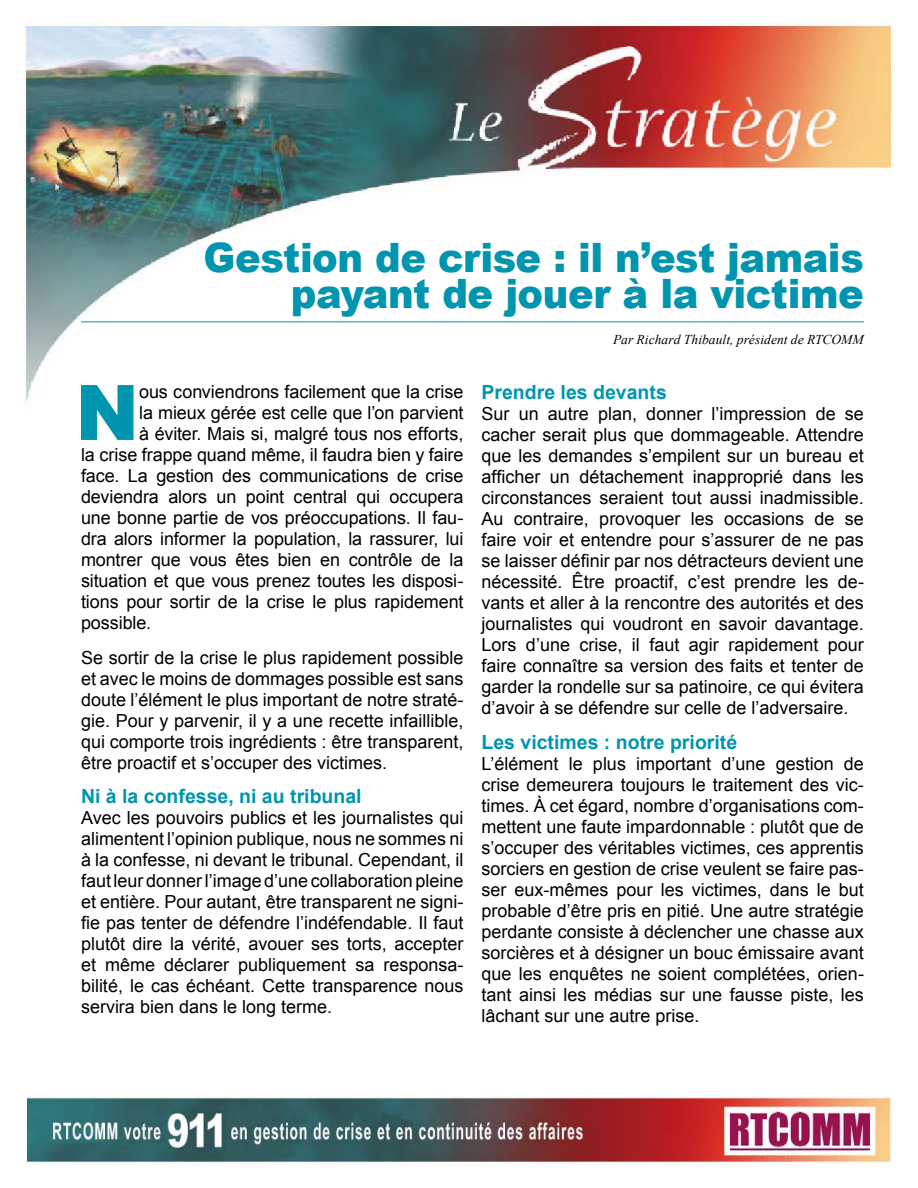
<style>
.page{position:relative;width:918px;height:1188px;background:#fff}
.page>*{position:absolute;margin:0;border:0;box-sizing:border-box;transform-origin:0 0}
.t1{font:900 76.65px "Arial";color:#0095af}
.t2{font:900 40.5px/36px "Arial";letter-spacing:-.01em;color:#0095af;text-align:right;scale:.95 1}
.t3{font:700 19.5px "Arial";color:#0095af}
.t4{font:18px/21px "Arial";letter-spacing:-.005em;color:#000;text-align:justify}
.t5{font:italic 13.5px "Times New Roman";letter-spacing:.005em;color:#000}
</style>
<div class="page">
<img style="left:27px;top:1098px;width:864px;height:66px">
<img style="left:24px;top:22px;width:867px;height:379px">
<img style="left:730px;top:1112px;width:139px;height:38px">
<hr style="left:81px;top:321px;width:783px;height:1px;background:#0095af">
<h2 class="t2" style="left:203px;top:238px;width:697px">Gestion de crise : il n’est jamais payant de jouer à la victime</h2>
<p class="t5" style="left:613px;top:330px;width:252px">Par Richard Thibault, président de RTCOMM</p>
<h1 class="t1" style="left:75px;top:357px;width:65px">N</h1>
<p class="t4" style="left:139px;top:381px;width:326px">ous conviendrons facilement que la crise</p>
<p class="t4" style="left:139px;top:402px;width:326px">la mieux gérée est celle que l’on parvient</p>
<p class="t4" style="left:139px;top:423px;width:326px">à éviter. Mais si, malgré tous nos efforts,</p>
<p class="t4" style="left:81px;top:444px;width:384px">la crise frappe quand même, il faudra bien y faire</p>
<p class="t4" style="left:81px;top:465px;width:384px">face. La gestion des communications de crise</p>
<p class="t4" style="left:81px;top:486px;width:384px">deviendra alors un point central qui occupera</p>
<p class="t4" style="left:81px;top:507px;width:384px">une bonne partie de vos préoccupations. Il fau-</p>
<p class="t4" style="left:81px;top:528px;width:384px">dra alors informer la population, la rassurer, lui</p>
<p class="t4" style="left:81px;top:549px;width:384px">montrer que vous êtes bien en contrôle de la</p>
<p class="t4" style="left:81px;top:570px;width:384px">situation et que vous prenez toutes les disposi-</p>
<p class="t4" style="left:81px;top:591px;width:384px">tions pour sortir de la crise le plus rapidement</p>
<p class="t4" style="left:81px;top:612px;width:72px">possible.</p>
<p class="t4" style="left:81px;top:647px;width:384px">Se sortir de la crise le plus rapidement possible et avec le moins de dommages possible est sans doute l’élément le plus important de notre straté&shy;gie. Pour y parvenir, il y a une recette infaillible, qui comporte trois ingrédients : être transparent, être proactif et s’occuper des victimes.</p>
<p class="t3" style="left:81px;top:783px;width:282px">Ni à la confesse, ni au tribunal</p>
<p class="t4" style="left:81px;top:807px;width:384px">Avec les pouvoirs publics et les journalistes qui alimentent l’opinion publique, nous ne sommes ni à la confesse, ni devant le tribunal. Cependant, il faut leur donner l’image d’une collaboration pleine et entière. Pour autant, être transparent ne signi&shy;fie pas tenter de défendre l’indéfendable. Il faut plutôt dire la vérité, avouer ses torts, accepter et même déclarer publiquement sa responsa&shy;bilité, le cas échéant. Cette transparence nous servira bien dans le long terme.</p>
<p class="t3" style="left:482px;top:379px;width:187px">Prendre les devants</p>
<p class="t4" style="left:482px;top:403px;width:384px">Sur un autre plan, donner l’impression de se cacher serait plus que dommageable. Attendre que les demandes s’empilent sur un bureau et afficher un détachement inapproprié dans les circonstances seraient tout aussi inadmissible.<br>Au contraire, provoquer les occasions de se faire voir et entendre pour s’assurer de ne pas se laisser définir par nos détracteurs devient une nécessité. Être proactif, c’est prendre les de&shy;vants et aller à la rencontre des autorités et des journalistes qui voudront en savoir davantage.<br>Lors d’une crise, il faut agir rapidement pour faire connaître sa version des faits et tenter de garder la rondelle sur sa patinoire, ce qui évitera d’avoir à se défendre sur celle de l’adversaire.</p>
<p class="t3" style="left:482px;top:729px;width:257px">Les victimes : notre priorité</p>
<p class="t4" style="left:482px;top:753px;width:384px">L’élément le plus important d’une gestion de crise demeurera toujours le traitement des vic&shy;times. À cet égard, nombre d’organisations com&shy;mettent une faute impardonnable : plutôt que de s’occuper des véritables victimes, ces apprentis sorciers en gestion de crise veulent se faire pas&shy;ser eux-mêmes pour les victimes, dans le but probable d’être pris en pitié. Une autre stratégie perdante consiste à déclencher une chasse aux sorcières et à désigner un bouc émissaire avant que les enquêtes ne soient complétées, orien&shy;tant ainsi les médias sur une fausse piste, les lâchant sur une autre prise.</p>
</div>
